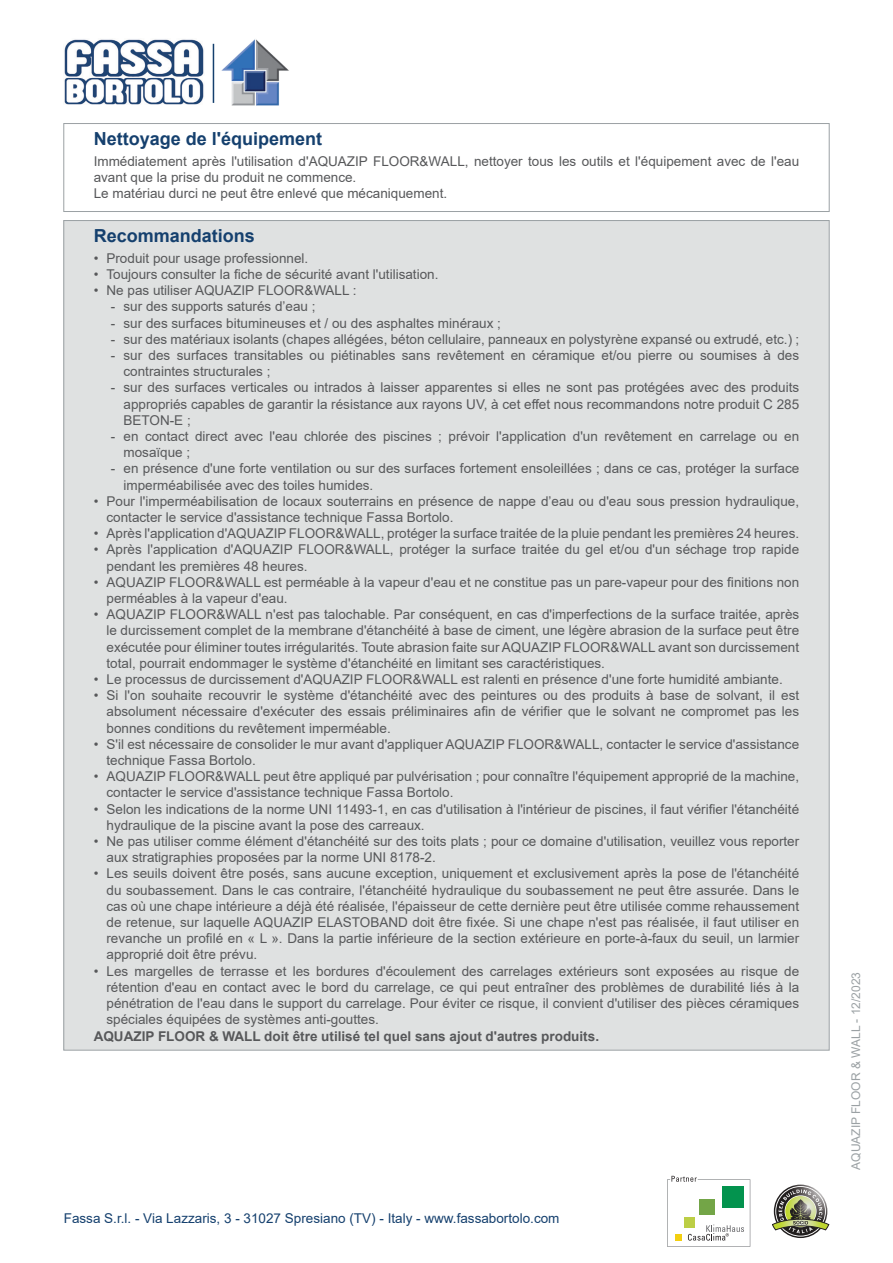
<style>
.page{position:relative;width:893px;height:1263px;background:#fff}
.page>*{position:absolute;margin:0;border:0;box-sizing:border-box;transform-origin:0 0}
.Titolo{font:700 18px "Arial";color:#15406e}
.Pulizia_attrezzatura{font:13.5px/16.2px "Arial";color:#57585a}
.t1{font:13.5px "Arial";color:#15406e}
.Note{font:700 13.5px "Arial";color:#57585a}
.t2{font:12px "Arial";color:#9ba1a4}
</style>
<div class="page">
<div style="left:64px;top:123px;width:765px;height:89px;border:1px solid #9ba1a4"></div>
<div style="left:64px;top:221px;width:765px;height:829px;background:#dfe1e1"></div>
<svg style="left:667px;top:1176px;width:83px;height:71px"></svg>
<svg style="left:772px;top:1186px;width:57px;height:50px"></svg>
<img style="left:64px;top:39px;width:140px;height:66px">
<hr style="left:213px;top:44px;width:1px;height:59px;background:#15406e">
<img style="left:221px;top:39px;width:68px;height:67px">
<p class="Titolo" style="left:94px;top:126px;width:230px">Nettoyage de l'équipement</p>
<p class="Pulizia_attrezzatura" style="left:94px;top:153px;width:707px">Immédiatement après l'utilisation d'AQUAZIP FLOOR&amp;WALL, nettoyer tous les outils et l'équipement avec de l'eau avant que la prise du produit ne commence.</p>
<p class="Pulizia_attrezzatura" style="left:94px;top:185px;width:355px">Le matériau durci ne peut être enlevé que mécaniquement.</p>
<p class="Titolo" style="left:94px;top:223px;width:163px">Recommandations</p>
<p class="Pulizia_attrezzatura" style="left:94px;top:250px;width:216px">• Produit pour usage professionnel.</p>
<p class="Pulizia_attrezzatura" style="left:94px;top:266px;width:346px">• Toujours consulter la fiche de sécurité avant l'utilisation.</p>
<p class="Pulizia_attrezzatura" style="left:94px;top:282px;width:264px">• Ne pas utiliser AQUAZIP FLOOR&amp;WALL :</p>
<p class="Pulizia_attrezzatura" style="left:111px;top:298px;width:206px">- sur des supports saturés d’eau ;</p>
<p class="Pulizia_attrezzatura" style="left:111px;top:315px;width:392px">- sur des surfaces bitumineuses et / ou des asphaltes minéraux ;</p>
<p class="Pulizia_attrezzatura" style="left:111px;top:331px;width:690px">- sur des matériaux isolants (chapes allégées, béton cellulaire, panneaux en polystyrène expansé ou extrudé, etc.) ;</p>
<p class="Pulizia_attrezzatura" style="left:123px;top:347px;width:677px;text-indent:-13px">- sur des surfaces transitables ou piétinables sans revêtement en céramique et/ou pierre ou soumises à des contraintes structurales ;</p>
<p class="Pulizia_attrezzatura" style="left:123px;top:379px;width:677px;text-align:justify;text-indent:-13px">- sur des surfaces verticales ou intrados à laisser apparentes si elles ne sont pas protégées avec des produits appropriés capables de garantir la résistance aux rayons UV, à cet effet nous recommandons notre produit C 285<br>BETON-E ;</p>
<p class="Pulizia_attrezzatura" style="left:123px;top:428px;width:677px;text-indent:-13px">- en contact direct avec l'eau chlorée des piscines ; prévoir l'application d'un revêtement en carrelage ou en mosaïque ;</p>
<p class="Pulizia_attrezzatura" style="left:123px;top:460px;width:677px;text-indent:-13px">- en présence d'une forte ventilation ou sur des surfaces fortement ensoleillées ; dans ce cas, protéger la surface imperméabilisée avec des toiles humides.</p>
<p class="Pulizia_attrezzatura" style="left:106px;top:493px;width:694px;text-indent:-13px">• Pour l'imperméabilisation de locaux souterrains en présence de nappe d’eau ou d'eau sous pression hydraulique, contacter le service d'assistance technique Fassa Bortolo.</p>
<p class="Pulizia_attrezzatura" style="left:94px;top:525px;width:707px">• Après l'application d'AQUAZIP FLOOR&amp;WALL, protéger la surface traitée de la pluie pendant les premières 24 heures.</p>
<p class="Pulizia_attrezzatura" style="left:106px;top:541px;width:694px;text-indent:-13px">• Après l'application d'AQUAZIP FLOOR&amp;WALL, protéger la surface traitée du gel et/ou d'un séchage trop rapide pendant les premières 48 heures.</p>
<p class="Pulizia_attrezzatura" style="left:106px;top:574px;width:694px;text-indent:-13px">• AQUAZIP FLOOR&amp;WALL est perméable à la vapeur d'eau et ne constitue pas un pare-vapeur pour des finitions non perméables à la vapeur d'eau.</p>
<p class="Pulizia_attrezzatura" style="left:106px;top:606px;width:694px;text-align:justify;text-indent:-13px">• AQUAZIP FLOOR&amp;WALL n'est pas talochable. Par conséquent, en cas d'imperfections de la surface traitée, après le durcissement complet de la membrane d'étanchéité à base de ciment, une légère abrasion de la surface peut être exécutée pour éliminer toutes irrégularités. Toute abrasion faite sur AQUAZIP FLOOR&amp;WALL avant son durcissement total, pourrait endommager le système d'étanchéité en limitant ses caractéristiques.</p>
<p class="Pulizia_attrezzatura" style="left:94px;top:671px;width:690px">• Le processus de durcissement d'AQUAZIP FLOOR&amp;WALL est ralenti en présence d'une forte humidité ambiante.</p>
<p class="Pulizia_attrezzatura" style="left:106px;top:687px;width:694px;text-align:justify;text-indent:-13px">• Si l'on souhaite recouvrir le système d'étanchéité avec des peintures ou des produits à base de solvant, il est absolument nécessaire d'exécuter des essais préliminaires afin de vérifier que le solvant ne compromet pas les bonnes conditions du revêtement imperméable.</p>
<p class="Pulizia_attrezzatura" style="left:106px;top:736px;width:694px;text-indent:-13px">• S'il est nécessaire de consolider le mur avant d'appliquer AQUAZIP FLOOR&amp;WALL, contacter le service d'assistance technique Fassa Bortolo.</p>
<p class="Pulizia_attrezzatura" style="left:106px;top:768px;width:694px;text-indent:-13px">• AQUAZIP FLOOR&amp;WALL peut être appliqué par pulvérisation ; pour connaître l'équipement approprié de la machine, contacter le service d'assistance technique Fassa Bortolo.</p>
<p class="Pulizia_attrezzatura" style="left:106px;top:801px;width:694px;text-indent:-13px">• Selon les indications de la norme UNI 11493-1, en cas d'utilisation à l'intérieur de piscines, il faut vérifier l'étanchéité hydraulique de la piscine avant la pose des carreaux.</p>
<p class="Pulizia_attrezzatura" style="left:106px;top:833px;width:694px;text-indent:-13px">• Ne pas utiliser comme élément d'étanchéité sur des toits plats ; pour ce domaine d'utilisation, veuillez vous reporter aux stratigraphies proposées par la norme UNI 8178-2.</p>
<p class="Pulizia_attrezzatura" style="left:106px;top:865px;width:694px;text-align:justify;text-indent:-13px">• Les seuils doivent être posés, sans aucune exception, uniquement et exclusivement après la pose de l'étanchéité du soubassement. Dans le cas contraire, l'étanchéité hydraulique du soubassement ne peut être assurée. Dans le cas où une chape intérieure a déjà été réalisée, l'épaisseur de cette dernière peut être utilisée comme rehaussement de retenue, sur laquelle AQUAZIP ELASTOBAND doit être fixée. Si une chape n'est pas réalisée, il faut utiliser en revanche un profilé en « L ». Dans la partie inférieure de la section extérieure en porte-à-faux du seuil, un larmier approprié doit être prévu.</p>
<p class="Pulizia_attrezzatura" style="left:106px;top:963px;width:694px;text-align:justify;text-indent:-13px">• Les margelles de terrasse et les bordures d'écoulement des carrelages extérieurs sont exposées au risque de rétention d'eau en contact avec le bord du carrelage, ce qui peut entraîner des problèmes de durabilité liés à la pénétration de l'eau dans le support du carrelage. Pour éviter ce risque, il convient d'utiliser des pièces céramiques spéciales équipées de systèmes anti-gouttes.</p>
<p class="Note" style="left:94px;top:1026px;width:507px">AQUAZIP FLOOR &amp; WALL doit être utilisé tel quel sans ajout d'autres produits.</p>
<p class="t1" style="left:64px;top:1208px;width:497px">Fassa S.r.l. - Via Lazzaris, 3 - 31027 Spresiano (TV) - Italy - www.fassabortolo.com</p>
<p class="t2" style="left:848px;top:1170px;width:199px;rotate:-90deg">AQUAZIP FLOOR &amp; WALL - 12/2023</p>
</div>
